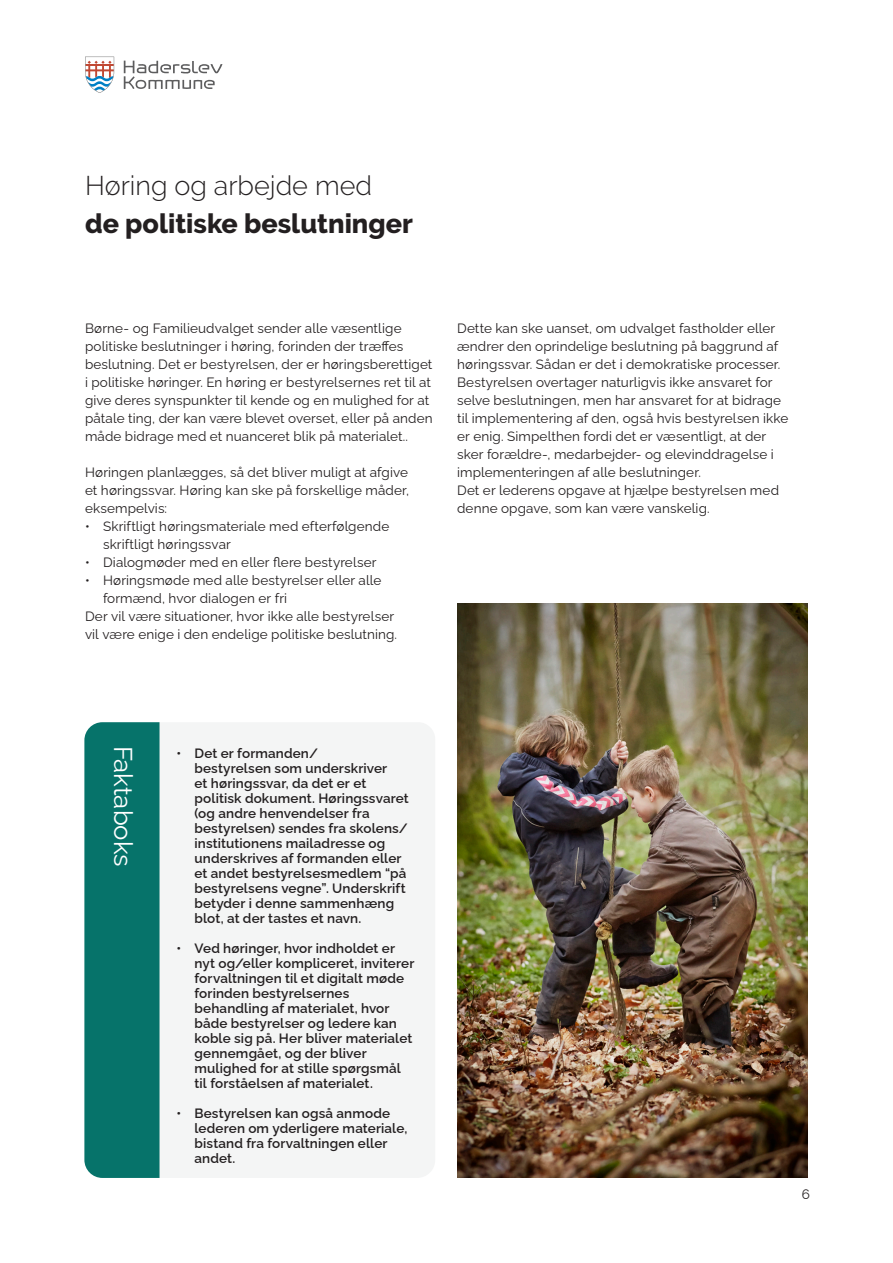
<style>
.page{position:relative;width:893px;height:1263px;background:#fff}
.page>*{position:absolute;margin:0;border:0;box-sizing:border-box;transform-origin:0 0}
.t1{font:800 27px "Raleway";color:#231f20}
.t2{font:300 27px "Raleway";color:#231f20}
.t3{font:25.8px "Raleway";color:#fff}
.t4{font:13.5px/18px "Raleway";letter-spacing:.01em;color:#231f20}
.t5{font:600 13.5px/15px "Raleway";letter-spacing:.01em;color:#231f20}
</style>
<div class="page">
<svg style="left:124px;top:61px;width:98px;height:28px"></svg>
<svg style="left:85px;top:57px;width:29px;height:36px"></svg>
<div style="left:160px;top:723px;width:275px;height:455px;background:#f4f5f5"></div>
<div style="left:84px;top:722px;width:76px;height:456px;background:#06736a"></div>
<img style="left:457px;top:603px;width:351px;height:575px">
<h1 class="t2" style="left:85px;top:170px;width:288px">Høring og arbejde med</h1>
<h1 class="t1" style="left:85px;top:208px;width:329px">de politiske beslutninger</h1>
<p class="t4" style="left:85px;top:318px;width:349px">Børne- og Familieudvalget sender alle væsentlige politiske beslutninger i høring, forinden der træffes beslutning. Det er bestyrelsen, der er høringsberettiget i politiske høringer. En høring er bestyrelsernes ret til at give deres synspunkter til kende og en mulighed for at påtale ting, der kan være blevet overset, eller på anden måde bidrage med et nuanceret blik på materialet..</p>
<p class="t4" style="left:85px;top:462px;width:326px;text-align:justify">Høringen planlægges, så det bliver muligt at afgive et høringssvar. Høring kan ske på forskellige måder, eksempelvis:</p>
<p class="t4" style="left:103px;top:516px;width:288px;text-indent:-18px">• Skriftligt høringsmateriale med efterfølgende skriftligt høringssvar</p>
<p class="t4" style="left:85px;top:552px;width:293px">• Dialogmøder med en eller flere bestyrelser</p>
<p class="t4" style="left:85px;top:570px;width:298px">• Høringsmøde med alle bestyrelser eller alle</p>
<p class="t4" style="left:103px;top:588px;width:186px">formænd, hvor dialogen er fri</p>
<p class="t4" style="left:85px;top:606px;width:311px">Der vil være situationer, hvor ikke alle bestyrelser</p>
<p class="t4" style="left:85px;top:624px;width:314px">vil være enige i den endelige politiske beslutning.</p>
<p class="t4" style="left:457px;top:318px;width:333px">Dette kan ske uanset, om udvalget fastholder eller ændrer den oprindelige beslutning på baggrund af høringssvar. Sådan er det i demokratiske processer.<br>Bestyrelsen overtager naturligvis ikke ansvaret for selve beslutningen, men har ansvaret for at bidrage til implementering af den, også hvis bestyrelsen ikke er enig. Simpelthen fordi det er væsentligt, at der sker forældre-, medarbejder- og elevinddragelse i implementeringen af alle beslutninger.<br>Det er lederens opgave at hjælpe bestyrelsen med denne opgave, som kan være vanskelig.</p>
<h2 class="t3" style="left:144px;top:746px;width:123px;rotate:90deg">Faktaboks</h2>
<p class="t5" style="left:195px;top:744px;width:216px;text-indent:-18px">• Det er formanden/<br>bestyrelsen som underskriver<br>et høringssvar, da det er et politisk dokument. Høringssvaret (og andre henvendelser fra bestyrelsen) sendes fra skolens/ institutionens mailadresse og underskrives af formanden eller et andet bestyrelsesmedlem “på bestyrelsens vegne”. Underskrift betyder i denne sammenhæng blot, at der tastes et navn.</p>
<p class="t5" style="left:195px;top:939px;width:221px;text-indent:-18px">• Ved høringer, hvor indholdet er nyt og/eller kompliceret, inviterer forvaltningen til et digitalt møde forinden bestyrelsernes behandling af materialet, hvor både bestyrelser og ledere kan koble sig på. Her bliver materialet gennemgået, og der bliver mulighed for at stille spørgsmål til forståelsen af materialet.</p>
<p class="t5" style="left:195px;top:1104px;width:214px;text-indent:-18px">• Bestyrelsen kan også anmode lederen om yderligere materiale, bistand fra forvaltningen eller andet.</p>
<p class="t4" style="left:802px;top:1184px;width:10px">6</p>
</div>
